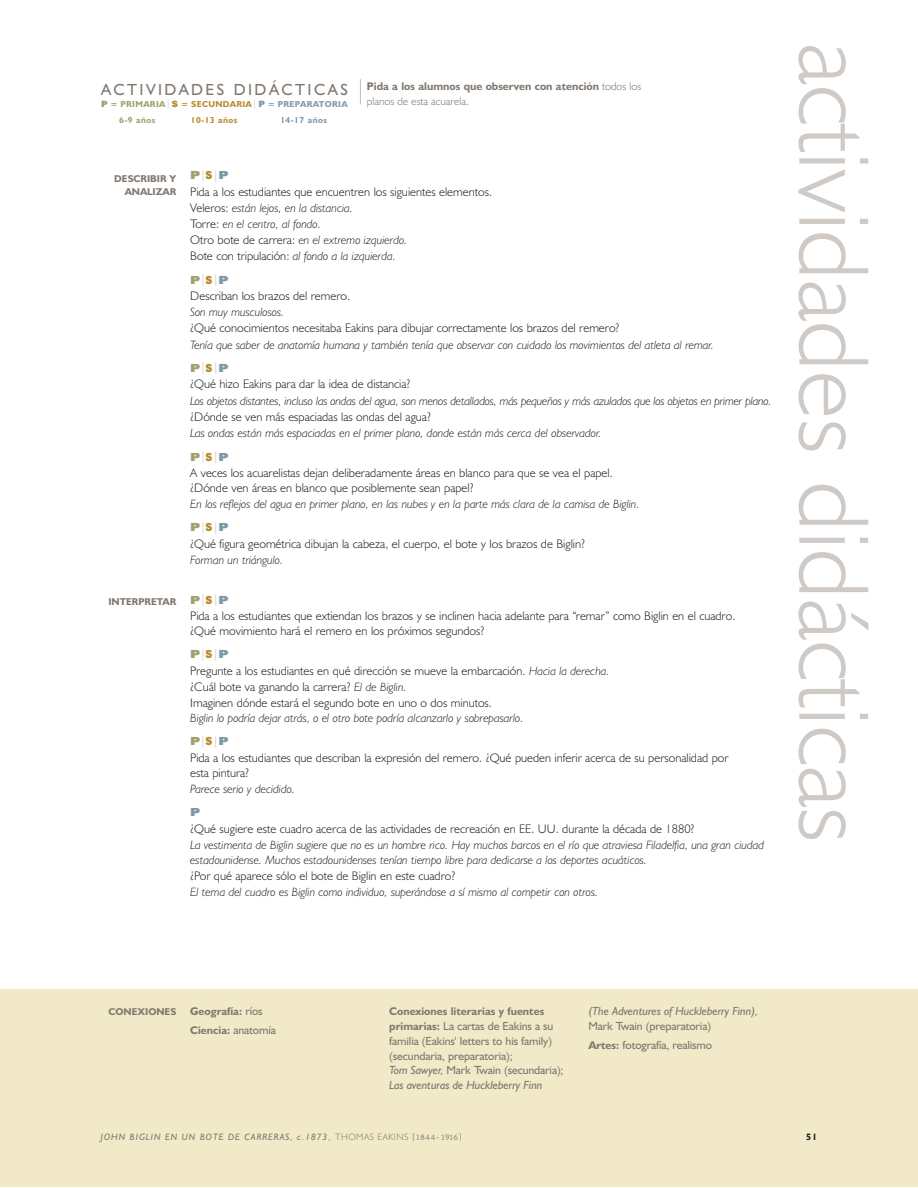
<style>
.page{position:relative;width:918px;height:1188px;background:#fff}
.page>*{position:absolute;margin:0;border:0;box-sizing:border-box;transform-origin:0 0}
.t1{font:300 100.8px "Humanist 521 BT";color:#cfcac6}
.t2{font:16.2px "Humanist 521 BT";letter-spacing:.15em;color:#817870}
.t3{font:300 12.45px/15px "Humanist 521 BT";color:#231f20}
.t4{font:italic 300 12.15px/16.2px "Humanist 521 BT";color:#231f20}
.t5{font:11.85px/15px "Humanist 521 BT";letter-spacing:-.01em;color:#817870}
.t6{font:italic 11.85px "Humanist 521 BT";letter-spacing:-.01em;color:#817870}
.t7{font:700 11.25px "Humanist 521 BT";color:#817870}
.t8{font:900 11.25px "Zurich BT";color:#9ea26a;scale:1.2 1}
.t9{font:300 11.25px "Humanist 521 BT";color:#817870}
.t10{font:900 11.25px "Zurich BT";color:#7f98a8;scale:1.2 1}
.t11{font:700 9.9px "Humanist 521 BT";color:#817870}
.t12{font:italic 9.3px "Humanist 521 BT";letter-spacing:.1em;color:#817870}
.t13{font:700 9.3px "Humanist 521 BT";color:#231f20}
.t14{font:700 8.7px "Humanist 521 BT";letter-spacing:.04em;color:#7f98a8}
.t15{font:700 8.7px "Humanist 521 BT";letter-spacing:.055em;color:#b88b2d}
.t16{font:700 8.7px "Humanist 521 BT";color:#9ea26a}
.s1{font-weight:300}
.s2{font-family:"Zurich BT";font-weight:900;color:#9ea26a}
.s3{color:#9ea26a}
.s4{font-weight:300;font-style:italic;font-size:9.9px;color:#c3bcb8}
.s5{font-family:"Zurich BT";font-weight:900;color:#b88b2d}
.s6{color:#b88b2d}
.s7{font-family:"Zurich BT";font-weight:900}
.s8{font-family:"Humanist 521 BT";font-weight:300;color:#c3bcb8}
.s9{font-family:"Humanist 521 BT";font-weight:300;font-style:italic;color:#c3bcb8}
.s10{color:#7f98a8}
.s11{font-weight:700;font-size:9.9px;color:#817870}
.s12{font-style:normal;font-size:12.45px}
.s13{font-style:italic;font-size:12.15px}
.s14{font-weight:400;font-size:11.85px}
.s15{font-weight:700;font-size:11.25px}
.s16{font-style:italic}
.s17{font-weight:300;font-style:normal}
.s18{font-family:"Dyadis ITC";font-style:normal}
</style>
<div class="page">
<div style="left:0;top:989px;width:918px;height:198px;background:#f2e9c9"></div>
<svg style="left:360px;top:79px;width:1px;height:25px"></svg>
<p class="t2" style="left:101px;top:84px;width:248px">ACTIVIDADES DIDÁCTICAS</p>
<p class="t7" style="left:367px;top:82px;width:276px">Pida a los alumnos que observen con atención <span class="s1">todos los</span></p>
<p class="t14" style="left:101px;top:101px;width:248px"><span class="s2">P</span> <span class="s3">= PRIMARIA</span><span class="s4">|</span> <span class="s5">S</span> <span class="s6">= SECUNDARIA</span><span class="s4">|</span> <span class="s7">P</span> = PREPARATORIA</p>
<p class="t9" style="left:367px;top:97px;width:103px">planos de esta acuarela.</p>
<p class="t16" style="left:119px;top:118px;width:38px">6-9 años</p>
<p class="t15" style="left:191px;top:118px;width:48px">10-13 años</p>
<p class="t14" style="left:280px;top:118px;width:48px">14-17 años</p>
<p class="t11" style="left:114px;top:176px;width:63px">DESCRIBIR Y</p>
<p class="t8" style="left:190px;top:169px;width:33px">P<span class="s8">|</span><span class="s6">S</span><span class="s9">|</span><span class="s10">P</span></p>
<p class="t3" style="left:125px;top:185px;width:369px"><span class="s11">ANALIZAR</span> Pida a los estudiantes que encuentren los siguientes elementos.</p>
<p class="t4" style="left:190px;top:201px;width:218px"><span class="s12">Veleros:</span> están lejos, en la distancia.<br><span class="s12">Torre:</span> en el centro, al fondo.<br><span class="s12">Otro bote de carrera:</span> en el extremo izquierdo.<br><span class="s12">Bote con tripulación:</span> al fondo a la izquierda.</p>
<p class="t8" style="left:190px;top:273px;width:33px">P<span class="s8">|</span><span class="s6">S</span><span class="s9">|</span><span class="s10">P</span></p>
<p class="t3" style="left:190px;top:290px;width:161px">Describan los brazos del remero.</p>
<p class="t4" style="left:190px;top:305px;width:95px">Son muy musculosos.</p>
<p class="t3" style="left:190px;top:322px;width:431px">¿Qué conocimientos necesitaba Eakins para dibujar correctamente los brazos del remero?</p>
<p class="t4" style="left:190px;top:338px;width:525px">Tenía que saber de anatomía humana y también tenía que observar con cuidado los movimientos del atleta al remar.</p>
<p class="t8" style="left:190px;top:361px;width:33px">P<span class="s8">|</span><span class="s6">S</span><span class="s9">|</span><span class="s10">P</span></p>
<p class="t3" style="left:190px;top:378px;width:222px">¿Qué hizo Eakins para dar la idea de distancia?</p>
<p class="t4" style="left:190px;top:394px;width:583px">Los objetos distantes, incluso las ondas del agua, son menos detallados, más pequeños y más azulados que los objetos en primer plano.</p>
<p class="t3" style="left:190px;top:410px;width:242px">¿Dónde se ven más espaciadas las ondas del agua?</p>
<p class="t4" style="left:190px;top:426px;width:413px">Las ondas están más espaciadas en el primer plano, donde están más cerca del observador.</p>
<p class="t8" style="left:190px;top:450px;width:33px">P<span class="s8">|</span><span class="s6">S</span><span class="s9">|</span><span class="s10">P</span></p>
<p class="t3" style="left:190px;top:466px;width:424px">A veces los acuarelistas dejan deliberadamente áreas en blanco para que se vea el papel. ¿Dónde ven áreas en blanco que posiblemente sean papel?</p>
<p class="t4" style="left:190px;top:497px;width:451px">En los reflejos del agua en primer plano, en las nubes y en la parte más clara de la camisa de Biglin.</p>
<p class="t8" style="left:190px;top:521px;width:33px">P<span class="s8">|</span><span class="s6">S</span><span class="s9">|</span><span class="s10">P</span></p>
<p class="t3" style="left:190px;top:537px;width:396px">¿Qué figura geométrica dibujan la cabeza, el cuerpo, el bote y los brazos de Biglin?</p>
<p class="t4" style="left:190px;top:553px;width:94px">Forman un triángulo.</p>
<p class="t11" style="left:108px;top:599px;width:69px">INTERPRETAR</p>
<p class="t8" style="left:190px;top:593px;width:33px">P<span class="s8">|</span><span class="s6">S</span><span class="s9">|</span><span class="s10">P</span></p>
<p class="t3" style="left:190px;top:609px;width:547px">Pida a los estudiantes que extiendan los brazos y se inclinen hacia adelante para “remar” como Biglin en el cuadro. ¿Qué movimiento hará el remero en los próximos segundos?</p>
<p class="t8" style="left:190px;top:648px;width:33px">P<span class="s8">|</span><span class="s6">S</span><span class="s9">|</span><span class="s10">P</span></p>
<p class="t3" style="left:190px;top:664px;width:421px;line-height:16.2px">Pregunte a los estudiantes en qué dirección se mueve la embarcación. <span class="s13">Hacia la derecha. </span>¿Cuál bote va ganando la carrera? <span class="s13">El de Biglin.<br></span>Imaginen dónde estará el segundo bote en uno o dos minutos.</p>
<p class="t4" style="left:190px;top:711px;width:335px">Biglin lo podría dejar atrás, o el otro bote podría alcanzarlo y sobrepasarlo.</p>
<p class="t8" style="left:190px;top:735px;width:33px">P<span class="s8">|</span><span class="s6">S</span><span class="s9">|</span><span class="s10">P</span></p>
<p class="t3" style="left:190px;top:751px;width:540px">Pida a los estudiantes que describan la expresión del remero. ¿Qué pueden inferir acerca de su personalidad por esta pintura?</p>
<p class="t4" style="left:190px;top:782px;width:106px">Parece serio y decidido.</p>
<p class="t10" style="left:190px;top:805px;width:10px">P</p>
<p class="t3" style="left:190px;top:822px;width:506px">¿Qué sugiere este cuadro acerca de las actividades de recreación en EE. UU. durante la década de 1880?</p>
<p class="t4" style="left:190px;top:838px;width:575px;line-height:15px">La vestimenta de Biglin sugiere que no es un hombre rico. Hay muchos barcos en el río que atraviesa Filadelfia, una gran ciudad estadounidense. Muchos estadounidenses tenían tiempo libre para dedicarse a los deportes acuáticos.</p>
<p class="t3" style="left:190px;top:869px;width:267px">¿Por qué aparece sólo el bote de Biglin en este cuadro?</p>
<p class="t4" style="left:190px;top:885px;width:409px">El tema del cuadro es Biglin como individuo, superándose a sí mismo al competir con otros.</p>
<p class="t1" style="left:868px;top:43px;width:801px;rotate:90deg">actividades didácticas</p>
<p class="t11" style="left:109px;top:1008px;width:69px">CONEXIONES</p>
<p class="t7" style="left:190px;top:1008px;width:74px">Geografía: <span class="s14">ríos</span></p>
<p class="t7" style="left:389px;top:1007px;width:156px">Conexiones literarias y fuentes</p>
<p class="t6" style="left:588px;top:1007px;width:171px">(The Adventures of Huckleberry Finn),</p>
<p class="t7" style="left:190px;top:1026px;width:87px">Ciencia: <span class="s14">anatomía</span></p>
<p class="t5" style="left:389px;top:1019px;width:166px"><span class="s15">primarias:</span> La cartas de Eakins a su</p>
<p class="t5" style="left:588px;top:1020px;width:124px">Mark Twain (preparatoria)</p>
<p class="t5" style="left:389px;top:1034px;width:164px">familia (Eakins' letters to his family) (secundaria, preparatoria);</p>
<p class="t5" style="left:588px;top:1039px;width:125px"><span class="s15">Artes:</span> fotografía, realismo</p>
<p class="t5" style="left:389px;top:1064px;width:176px"><span class="s16">Tom Sawyer,</span> Mark Twain (secundaria);</p>
<p class="t6" style="left:389px;top:1081px;width:155px">Las aventuras de Huckleberry Finn</p>
<p class="t12" style="left:101px;top:1134px;width:363px">JOHN BIGLIN EN UN BOTE DE CARRERAS, c.1873 , <span class="s17">THOMAS EAKINS</span> <span class="s18">[1844–1916]</span></p>
<p class="t13" style="left:806px;top:1134px;width:13px">51</p>
</div>
